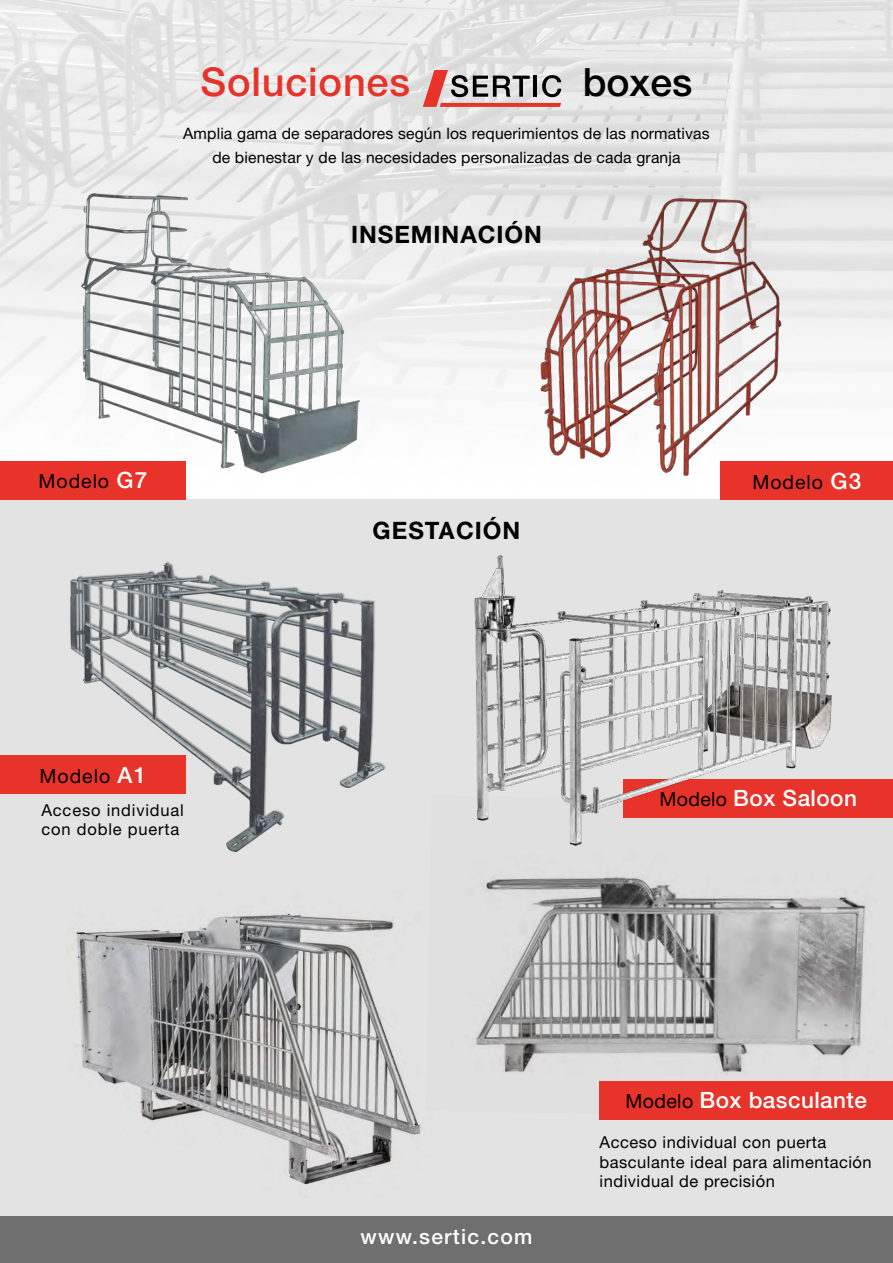
<style>
.page{position:relative;width:893px;height:1263px;background:#fff}
.page>*{position:absolute;margin:0;border:0;box-sizing:border-box;transform-origin:0 0}
.t1{font:500 39.75px "Helvetica Neue LT Std";letter-spacing:.02em;color:#e7332a}
.t2{font:500 39px "Helvetica Neue LT Std";color:#000}
.t3{font:700 24px "Helvetica Neue LT Std";letter-spacing:.04em;color:#000}
.t4{font:500 22.5px "Helvetica Neue LT Std";letter-spacing:.02em;color:#fff}
.t5{font:500 21px "Helvetica Neue LT Std";letter-spacing:.06em;color:#fff}
.t6{font:19.5px "Helvetica Neue LT Std";letter-spacing:.05em;color:#000}
.t7{font:16.5px/19.8px "Helvetica Neue LT Std";letter-spacing:.03em;color:#000}
.t8{font:16.5px/19.8px "Helvetica Neue LT Std";letter-spacing:.05em;color:#000}
.t9{font:15.75px/24px "Helvetica Neue LT Std";letter-spacing:.01em;color:#000;text-align:center}
.s1{font-weight:500;font-size:22.5px;color:#fff}
.s2{font-weight:400;font-size:19.5px;color:#000}
</style>
<div class="page">
<div style="left:0;top:499px;width:893px;height:764px;background:#e3e3e3"></div>
<img style="left:0;top:0;width:893px;height:490px">
<img style="left:76px;top:913px;width:345px;height:272px">
<img style="left:476px;top:817px;width:417px;height:301px">
<div style="left:0;top:461px;width:186px;height:38px;background:#e7332a"></div>
<img style="left:72px;top:173px;width:310px;height:317px">
<img style="left:536px;top:192px;width:250px;height:291px">
<div style="left:721px;top:462px;width:172px;height:38px;background:#e7332a"></div>
<div style="left:623px;top:779px;width:270px;height:38px;background:#e7332a"></div>
<div style="left:600px;top:1081px;width:293px;height:38px;background:#e7332a"></div>
<div style="left:0;top:756px;width:186px;height:38px;background:#e7332a"></div>
<img style="left:64px;top:562px;width:322px;height:289px">
<img style="left:474px;top:555px;width:391px;height:307px">
<div style="left:0;top:1216px;width:893px;height:47px;background:#706f6f"></div>
<svg style="left:423px;top:70px;width:138px;height:37px"></svg>
<h1 class="t1" style="left:200px;top:59px;width:211px">Soluciones</h1>
<h2 class="t2" style="left:583px;top:59px;width:111px">boxes</h2>
<p class="t9" style="left:183px;top:121px;width:528px">Amplia gama de separadores según los requerimientos de las normativas de bienestar y de las necesidades personalizadas de cada granja</p>
<h3 class="t3" style="left:351px;top:219px;width:192px">INSEMINACIÓN</h3>
<p class="t6" style="left:39px;top:470px;width:110px">Modelo <span class="s1">G7</span></p>
<p class="t6" style="left:752px;top:470px;width:110px">Modelo <span class="s1">G3</span></p>
<p class="t6" style="left:40px;top:764px;width:108px">Modelo <span class="s1">A1</span></p>
<p class="t8" style="left:41px;top:800px;width:144px">Acceso individual con doble puerta</p>
<h3 class="t3" style="left:373px;top:516px;width:149px">GESTACIÓN</h3>
<h3 class="t4" style="left:659px;top:785px;width:199px"><span class="s2">Modelo</span> Box Saloon</h3>
<h3 class="t5" style="left:360px;top:1224px;width:174px">www.sertic.com</h3>
<h3 class="t4" style="left:625px;top:1087px;width:243px"><span class="s2">Modelo</span> Box basculante</h3>
<p class="t7" style="left:600px;top:1132px;width:274px">Acceso individual con puerta basculante ideal para alimentación individual de precisión</p>
</div>
